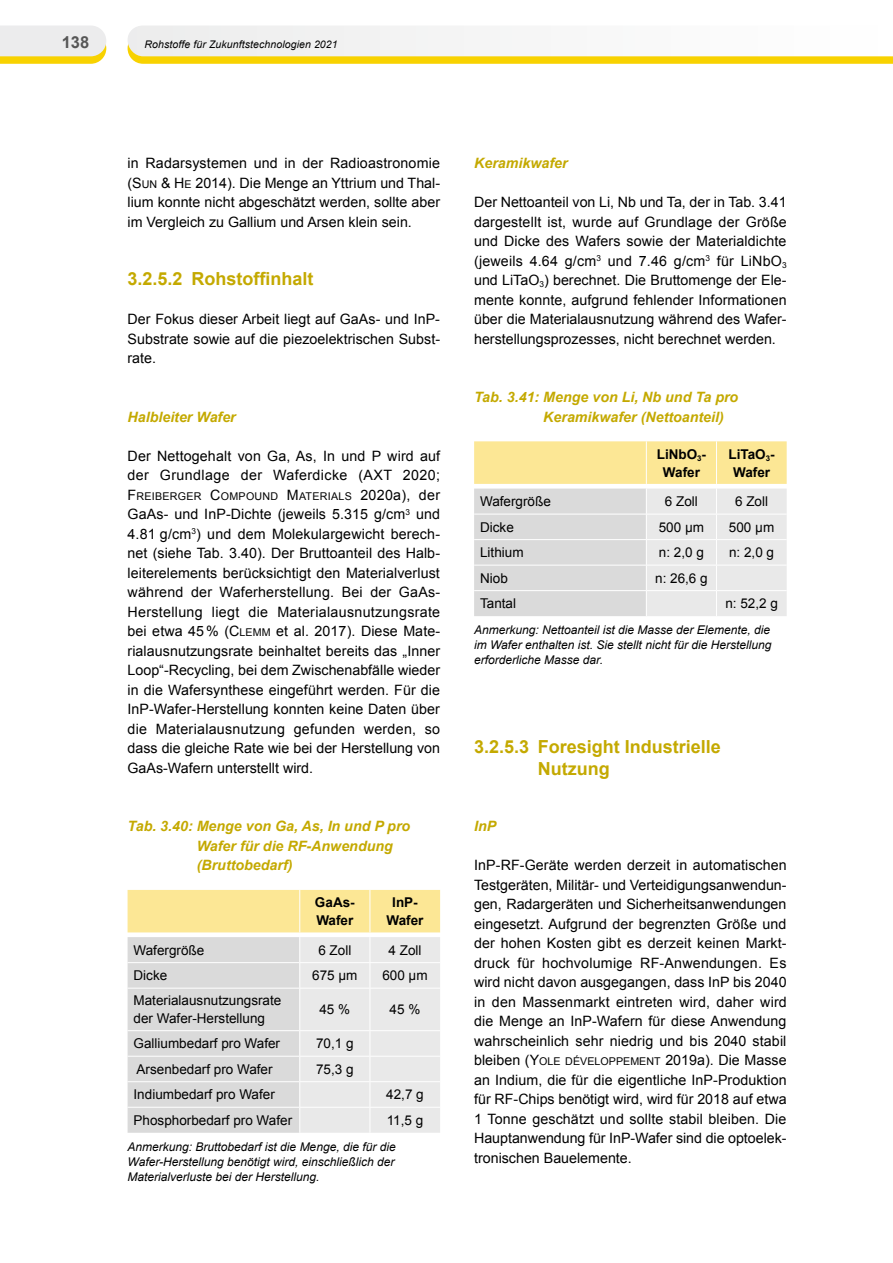
<style>
.page{position:relative;width:893px;height:1263px;background:#fff}
.page>*{position:absolute;margin:0;border:0;box-sizing:border-box;transform-origin:0 0}
.t1{font:700 18px/21.6px "Arial";color:#c4a900}
.t2{font:700 16.5px "Arial";color:#565656}
.Fließtext__N_O_R_M{font:14.25px/19.5px "Arial";color:#000;text-align:justify}
.Fließtext__N_O_R_M-2{font:14.25px/19.5px "Arial";letter-spacing:.02em;color:#000}
.Tabelle_Überschrif{font:italic 700 14.25px/19.5px "Arial";color:#c4a900}
.BU_Abbildungen{font:italic 700 14.25px/19.5px "Arial";color:#c4a900}
.Fließtext_kursiv_g{font:italic 700 14.25px "Arial";color:#c4a900}
.Tabelle_links{font:13.5px/18px "Arial";color:#000}
.BU_Abbildungen-2{font:13.5px "Arial";color:#000}
.Tabelle_mittig{font:13.5px "Arial";color:#000}
.BU_Abbildungen-3{font:700 13.5px/18px "Arial";color:#000;text-align:center}
.Tabelle_bold_mitti{font:700 13.5px "Arial";color:#000}
.Tabelle_FN___Unter{font:italic 12px/15px "Arial";color:#000;text-align:justify}
.BU_Abbildungen-4{font:italic 12px/15px "Arial";color:#000;text-align:justify}
.Fließtext__N_O_R_M-3{font:10.65px "Arial";letter-spacing:.025em;color:#000}
.t3{font:italic 10.5px "Arial";letter-spacing:.01em;color:#000}
.s1{font-style:inherit}
.s2{font-size:10.65px}
.s3{font-size:14.25px}
</style>
<div class="page">
<svg style="left:128px;top:26px;width:765px;height:38px"></svg>
<svg style="left:0;top:26px;width:106px;height:38px;background:#eee7bf"></svg>
<svg style="left:128px;top:890px;width:312px;height:243px;background:#e6e3d4"></svg>
<svg style="left:474px;top:441px;width:313px;height:175px;background:#e9e3d0"></svg>
<p class="t2" style="left:62px;top:31px;width:29px">138</p>
<p class="t3" style="left:145px;top:37px;width:195px">Rohstoffe für Zukunftstechnologien 2021</p>
<p class="Fließtext__N_O_R_M" style="left:128px;top:154px;width:314px">in Radarsystemen und in der Radioastronomie (<span class="s1">S</span><span class="s2">UN</span> <span class="s1">&amp; H</span> <span class="s2">E</span> 2014). Die Menge an Yttrium und Thal&shy;lium konnte nicht abgeschätzt werden, sollte aber im Vergleich zu Gallium und Arsen klein sein.</p>
<p class="t1" style="left:128px;top:269px;width:187px">3.2.5.2 Rohstoffinhalt</p>
<p class="Fließtext__N_O_R_M" style="left:128px;top:310px;width:314px">Der Fokus dieser Arbeit liegt auf GaAs- und InP-Substrate sowie auf die piezoelektrischen Subst&shy;rate.</p>
<p class="Fließtext_kursiv_g" style="left:128px;top:408px;width:110px">Halbleiter Wafer</p>
<p class="Fließtext__N_O_R_M-2" style="left:128px;top:446px;width:314px">Der Nettogehalt von Ga, As, In und P wird auf der Grundlage der Waferdicke (AXT 2020;</p>
<p class="Fließtext__N_O_R_M-3" style="left:128px;top:489px;width:314px"><span class="s3">F</span>REIBERGER <span class="s3">C</span>OMPOUND <span class="s3">M</span>ATERIALS <span class="s3">2020a), der</span></p>
<p class="Fließtext__N_O_R_M" style="left:128px;top:505px;width:314px">GaAs- und InP-Dichte (jeweils 5.315 g/cm<sup>3</sup> und 4.81 g/cm<sup>3</sup>) und dem Molekulargewicht berech&shy;net (siehe Tab. 3.40). Der Bruttoanteil des Halb&shy;leiterelements berücksichtigt den Materialverlust während der Waferherstellung. Bei der GaAs-Herstellung liegt die Materialausnutzungsrate bei etwa 45% (<span class="s1">C</span><span class="s2">LEMM</span> et al. 2017). Diese Mate&shy;rialausnutzungsrate beinhaltet bereits das „Inner Loop“-Recycling, bei dem Zwischenabfälle wieder in die Wafersynthese eingeführt werden. Für die InP-Wafer-Herstellung konnten keine Daten über die Materialausnutzung gefunden werden, so dass die gleiche Rate wie bei der Herstellung von GaAs-Wafern unterstellt wird.</p>
<p class="Tabelle_Überschrif" style="left:197px;top:817px;width:215px;text-indent:-69px">Tab. 3.40: Menge von Ga, As, In und P pro<br>Wafer für die RF-Anwendung (Bruttobedarf)</p>
<p class="Tabelle_bold_mitti" style="left:315px;top:893px;width:40px">GaAs-</p>
<p class="Tabelle_bold_mitti" style="left:316px;top:911px;width:38px">Wafer</p>
<p class="Tabelle_bold_mitti" style="left:392px;top:893px;width:26px">InP-</p>
<p class="Tabelle_bold_mitti" style="left:386px;top:911px;width:38px">Wafer</p>
<p class="Tabelle_links" style="left:134px;top:941px;width:72px">Wafergröße</p>
<p class="Tabelle_mittig" style="left:318px;top:941px;width:35px">6 Zoll</p>
<p class="Tabelle_mittig" style="left:388px;top:941px;width:35px">4 Zoll</p>
<p class="Tabelle_links" style="left:134px;top:967px;width:35px">Dicke</p>
<p class="Tabelle_mittig" style="left:312px;top:967px;width:47px">675 µm</p>
<p class="Tabelle_mittig" style="left:382px;top:967px;width:47px">600 µm</p>
<p class="Tabelle_links" style="left:134px;top:992px;width:149px">Materialausnutzungsrate der Wafer-Herstellung</p>
<p class="Tabelle_mittig" style="left:319px;top:1001px;width:32px">45 %</p>
<p class="Tabelle_mittig" style="left:390px;top:1001px;width:32px">45 %</p>
<p class="Tabelle_links" style="left:134px;top:1035px;width:148px">Galliumbedarf pro Wafer</p>
<p class="Tabelle_mittig" style="left:316px;top:1035px;width:39px">70,1 g</p>
<p class="Tabelle_links" style="left:137px;top:1060px;width:138px">Arsenbedarf pro Wafer</p>
<p class="Tabelle_mittig" style="left:316px;top:1060px;width:39px">75,3 g</p>
<p class="Tabelle_links" style="left:134px;top:1086px;width:143px">Indiumbedarf pro Wafer</p>
<p class="Tabelle_mittig" style="left:386px;top:1086px;width:39px">42,7 g</p>
<p class="Tabelle_links" style="left:134px;top:1111px;width:160px">Phosphorbedarf pro Wafer</p>
<p class="Tabelle_mittig" style="left:387px;top:1111px;width:38px">11,5 g</p>
<p class="Tabelle_FN___Unter" style="left:128px;top:1139px;width:270px">Anmerkung: Bruttobedarf ist die Menge, die für die Wafer-Herstellung benötigt wird, einschließlich der Materialverluste bei der Herstellung.</p>
<p class="Fließtext_kursiv_g" style="left:474px;top:154px;width:95px">Keramikwafer</p>
<p class="Fließtext__N_O_R_M" style="left:474px;top:193px;width:314px">Der Nettoanteil von Li, Nb und Ta, der in Tab. 3.41 dargestellt ist, wurde auf Grundlage der Größe und Dicke des Wafers sowie der Materialdichte (jeweils 4.64 g/cm<sup>3</sup> und 7.46 g/cm<sup>3</sup> für LiNbO<sub>3 </sub>und LiTaO<sub>3</sub>) berechnet. Die Bruttomenge der Ele&shy;mente konnte, aufgrund fehlender Informationen über die Materialausnutzung während des Wafer&shy;herstellungsprozesses, nicht berechnet werden.</p>
<p class="BU_Abbildungen" style="left:543px;top:388px;width:197px;text-indent:-69px">Tab. 3.41: Menge von Li, Nb und Ta pro<br>Keramikwafer (Nettoanteil)</p>
<p class="BU_Abbildungen-3" style="left:657px;top:445px;width:50px">LiNbO<sub>3</sub>-<br>Wafer</p>
<p class="BU_Abbildungen-3" style="left:728px;top:445px;width:47px">LiTaO<sub>3</sub>-<br>Wafer</p>
<p class="BU_Abbildungen-2" style="left:480px;top:493px;width:72px">Wafergröße</p>
<p class="BU_Abbildungen-2" style="left:665px;top:493px;width:35px">6 Zoll</p>
<p class="BU_Abbildungen-2" style="left:735px;top:493px;width:35px">6 Zoll</p>
<p class="BU_Abbildungen-2" style="left:480px;top:518px;width:35px">Dicke</p>
<p class="BU_Abbildungen-2" style="left:659px;top:518px;width:47px">500 µm</p>
<p class="BU_Abbildungen-2" style="left:729px;top:518px;width:47px">500 µm</p>
<p class="BU_Abbildungen-2" style="left:480px;top:544px;width:45px">Lithium</p>
<p class="BU_Abbildungen-2" style="left:659px;top:544px;width:47px">n: 2,0 g</p>
<p class="BU_Abbildungen-2" style="left:729px;top:544px;width:47px">n: 2,0 g</p>
<p class="BU_Abbildungen-2" style="left:480px;top:569px;width:29px">Niob</p>
<p class="BU_Abbildungen-2" style="left:655px;top:569px;width:54px">n: 26,6 g</p>
<p class="BU_Abbildungen-2" style="left:480px;top:595px;width:38px">Tantal</p>
<p class="BU_Abbildungen-2" style="left:725px;top:595px;width:54px">n: 52,2 g</p>
<p class="BU_Abbildungen-4" style="left:474px;top:623px;width:299px">Anmerkung: Nettoanteil ist die Masse der Elemente, die im Wafer enthalten ist. Sie stellt nicht für die Herstellung erforderliche Masse dar.</p>
<p class="t1" style="left:538px;top:737px;width:185px;text-indent:-64px">3.2.5.3 Foresight Industrielle<br>Nutzung</p>
<p class="Fließtext_kursiv_g" style="left:474px;top:817px;width:24px">InP</p>
<p class="Fließtext__N_O_R_M" style="left:474px;top:856px;width:314px">InP-RF-Geräte werden derzeit in automatischen Testgeräten, Militär- und Verteidigungsanwendun&shy;gen, Radargeräten und Sicherheitsanwendungen eingesetzt. Aufgrund der begrenzten Größe und der hohen Kosten gibt es derzeit keinen Markt&shy;druck für hochvolumige RF-Anwendungen. Es wird nicht davon ausgegangen, dass InP bis 2040 in den Massenmarkt eintreten wird, daher wird die Menge an InP-Wafern für diese Anwendung wahrscheinlich sehr niedrig und bis 2040 stabil bleiben (<span class="s1">Y</span><span class="s2">OLE DÉVELOPPEMENT</span> 2019a). Die Masse an Indium, die für die eigentliche InP-Produktion für RF-Chips benötigt wird, wird für 2018 auf etwa 1 Tonne geschätzt und sollte stabil bleiben. Die Hauptanwendung für InP-Wafer sind die optoelek&shy;tronischen Bauelemente.</p>
</div>
